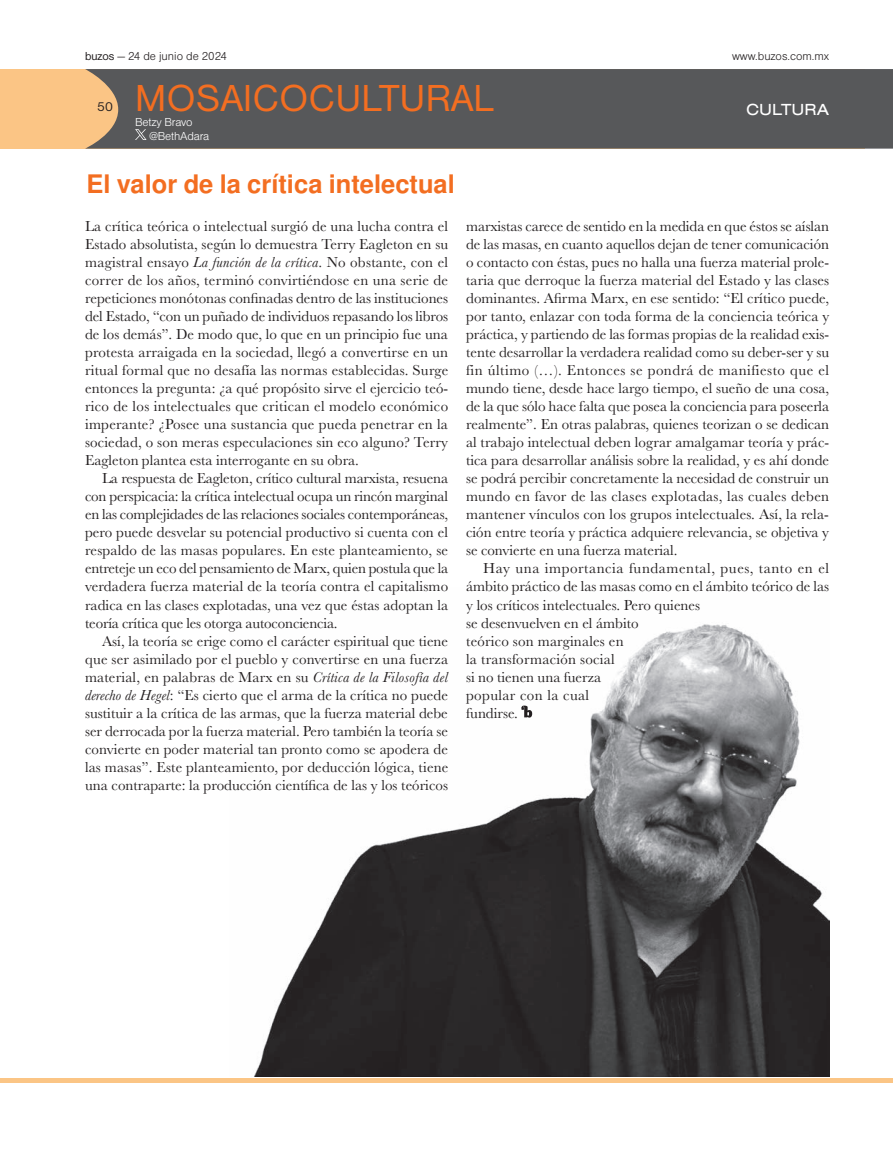
<style>
.page{position:relative;width:893px;height:1149px;background:#fff}
.page>*{position:absolute;margin:0;border:0;box-sizing:border-box;transform-origin:0 0}
.t1{font:39px "Nimbus Sans DOT";letter-spacing:.015em;color:#f36e21}
.t2{font:700 25.5px "Nimbus San L";color:#f36e21}
.t3{font:16.5px "Nimbus Sans Becker T Ext";color:#fff}
.t4{font:15px/18px "Baskerville";color:#231f20;text-align:justify}
.t5{font:13.5px "Nimbus Sans DOT";color:#231f20}
.t6{font:12px "Nimbus Sans DOT Ligh";color:#231f20}
.t7{font:12px/14.4px "Nimbus Sans DOT Ligh";letter-spacing:-.01em;color:#fff}
.s1{font-family:"Nimbus Sans DOT"}
.s2{font-style:italic}
</style>
<div class="page">
<div style="left:0;top:69px;width:864px;height:79px;background:#fbc585"></div>
<div style="left:85px;top:69px;width:808px;height:79px;background:#57585a"></div>
<div style="left:0;top:1077px;width:893px;height:5px;background:#fbc585"></div>
<svg style="left:135px;top:129px;width:12px;height:11px"></svg>
<img style="left:254px;top:624px;width:575px;height:452px">
<svg style="left:521px;top:705px;width:11px;height:12px"></svg>
<p class="t6" style="left:85px;top:50px;width:144px"><span class="s1">buzos</span> — 24 de junio de 2024</p>
<h1 class="t1" style="left:135px;top:76px;width:359px">MOSAICOCULTURAL</h1>
<p class="t7" style="left:149px;top:114px;width:62px;text-indent:-14px">Betzy Bravo @BethAdara</p>
<h2 class="t2" style="left:86px;top:174px;width:370px">El valor de la crítica intelectual</h2>
<p class="t4" style="left:85px;top:217px;width:365px">La crítica teórica o intelectual surgió de una lucha contra el Estado absolutista, según lo demuestra Terry Eagleton en su magistral ensayo <span class="s2">La función de la crítica</span>. No obstante, con el correr de los años, terminó convirtiéndose en una serie de repeticiones monótonas confinadas dentro de las instituciones del Estado, “con un puñado de individuos repasando los libros de los demás”. De modo que, lo que en un principio fue una protesta arraigada en la sociedad, llegó a convertirse en un ritual formal que no desafía las normas establecidas. Surge entonces la pregunta: ¿a qué propósito sirve el ejercicio teó&shy;rico de los intelectuales que critican el modelo económico imperante? ¿Posee una sustancia que pueda penetrar en la sociedad, o son meras especulaciones sin eco alguno? Terry Eagleton plantea esta interrogante en su obra.</p>
<p class="t4" style="left:85px;top:469px;width:365px;text-indent:17px">La respuesta de Eagleton, crítico cultural marxista, resuena con perspicacia: la crítica intelectual ocupa un rincón marginal en las complejidades de las relaciones sociales contemporáneas, pero puede desvelar su potencial productivo si cuenta con el respaldo de las masas populares. En este planteamiento, se entreteje un eco del pensamiento de Marx, quien postula que la verdadera fuerza material de la teoría contra el capitalismo radica en las clases explotadas, una vez que éstas adoptan la teoría crítica que les otorga autoconciencia.</p>
<p class="t4" style="left:85px;top:631px;width:365px;text-indent:17px">Así, la teoría se erige como el carácter espiritual que tiene que ser asimilado por el pueblo y convertirse en una fuerza material, en palabras de Marx en su <span class="s2">Crítica de la Filosofía del derecho de Hegel</span>: “Es cierto que el arma de la crítica no puede sustituir a la crítica de las armas, que la fuerza material debe ser derrocada por la fuerza material. Pero también la teoría se convierte en poder material tan pronto como se apodera de las masas”. Este planteamiento, por deducción lógica, tiene una contraparte: la producción científica de las y los teóricos</p>
<p class="t6" style="left:732px;top:50px;width:99px">www.buzos.com.mx</p>
<p class="t5" style="left:97px;top:99px;width:17px">50</p>
<p class="t3" style="left:746px;top:100px;width:84px">CULTURA</p>
<p class="t4" style="left:466px;top:217px;width:365px">marxistas carece de sentido en la medida en que éstos se aíslan de las masas, en cuanto aquellos dejan de tener comunicación o contacto con éstas, pues no halla una fuerza material prole&shy;taria que derroque la fuerza material del Estado y las clases dominantes. Afirma Marx, en ese sentido: “El crí tico puede, por tanto, enlazar con toda forma de la conciencia teó rica y prá ctica, y partiendo de las formas propias de la realidad exis&shy;tente desarrollar la verdadera realidad como su deber-ser y su fin ú ltimo (…). Entonces se pondrá de manifiesto que el mundo tiene, desde hace largo tiempo, el sueñ o de una cosa, de la que só lo hace falta que posea la conciencia para poseerla realmente”. En otras palabras, quienes teorizan o se dedican al trabajo intelectual deben lograr amalgamar teoría y prác&shy;tica para desarrollar análisis sobre la realidad, y es ahí donde se podrá percibir concretamente la necesidad de construir un mundo en favor de las clases explotadas, las cuales deben mantener vínculos con los grupos intelectuales. Así, la rela&shy;ción entre teoría y práctica adquiere relevancia, se objetiva y se convierte en una fuerza material.</p>
<p class="t4" style="left:466px;top:559px;width:365px;text-align:left;text-indent:17px">Hay una importancia fundamental, pues, tanto en el ámbito práctico de las masas como en el ámbito teórico de las y los críticos intelectuales. Pero quienes<br>se desenvuelven en el ámbito<br>teórico son marginales en<br>la transformación social<br>si no tienen una fuerza<br>popular con la cual<br>fundirse.</p>
</div>
